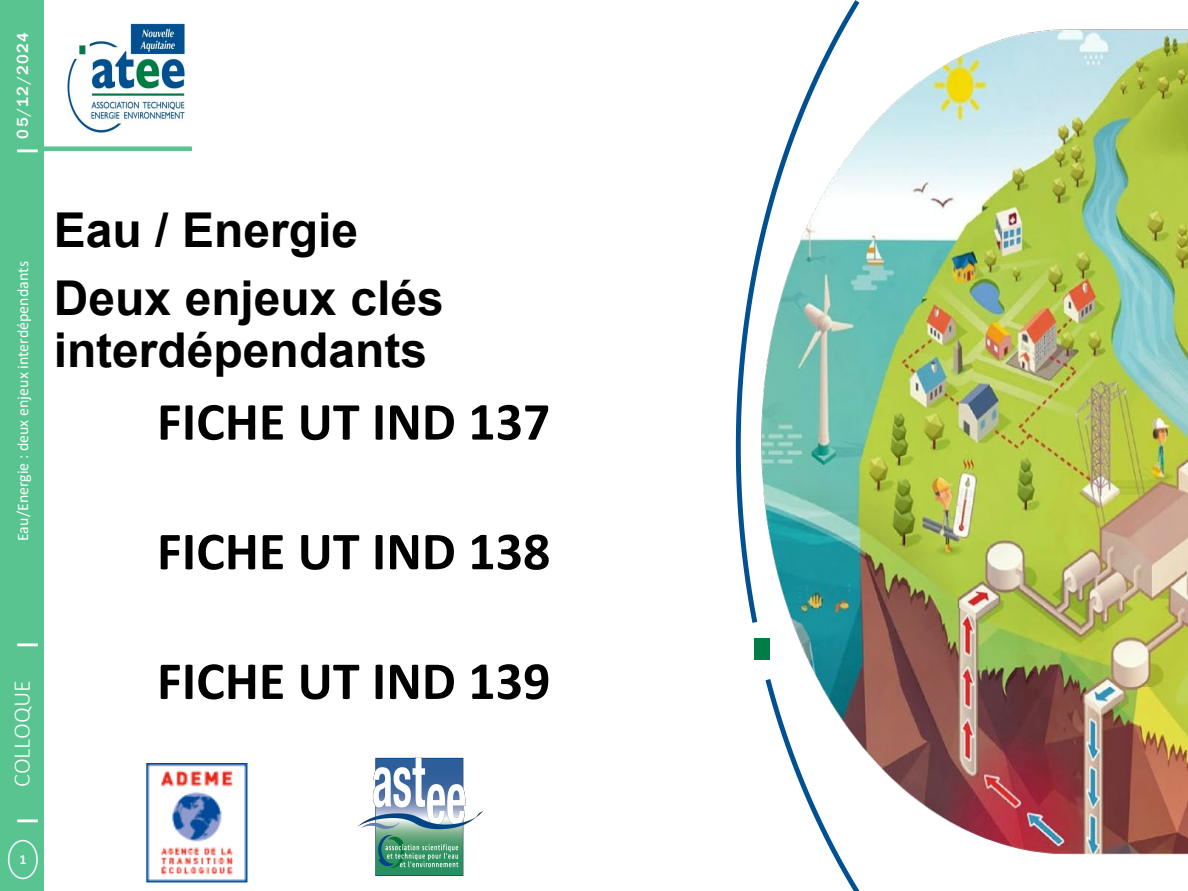
<style>
.page{position:relative;width:1188px;height:891px;background:#fff}
.page>*{position:absolute;margin:0;border:0;box-sizing:border-box;transform-origin:0 0}
.t1{font:700 54px "Calibri";color:#000}
.t2{font:700 48px/51.8px "Arial";color:#000}
.t3{font:500 24.5px "Franklin Gothic";color:#fff}
.t4{font:300 24px "Calibri";color:#fff}
.t5{font:500 16.6px "Franklin Gothic";letter-spacing:.08em;color:#fff}
.t6{font:16px "Calibri";color:#fff}
.t7{font:700 14px "Calibri";color:#ecf1f9}
.s1{font-family:"Franklin Gothic";font-weight:500;font-size:24.5px}
</style>
<div class="page">
<div style="left:0;top:0;width:43px;height:890px;background:#58c48f"></div>
<div style="left:0;top:0;width:44px;height:891px;border:1px solid #58c48f"></div>
<div style="left:0;top:147px;width:192px;height:4px;border:1px solid #58c48f"></div>
<svg style="left:7px;top:839px;width:31px;height:41px"></svg>
<img style="left:67px;top:23px;width:118px;height:110px">
<img style="left:735px;top:0;width:452px;height:891px">
<img style="left:357px;top:757px;width:126px;height:118px">
<img style="left:145px;top:763px;width:103px;height:120px">
<p class="t5" style="left:12px;top:139px;width:107px;rotate:-90deg">05/12/2024</p>
<p class="t3" style="left:10px;top:157px;width:14px;rotate:-90deg">|</p>
<p class="t6" style="left:12px;top:541px;width:281px;rotate:-90deg">Eau/Energie : deux enjeux interdépendants</p>
<p class="t2" style="left:54px;top:205px;width:306px">Eau / Energie</p>
<p class="t2" style="left:54px;top:273px;width:391px">Deux enjeux clés interdépendants</p>
<p class="t1" style="left:157px;top:383px;width:395px">FICHE UT IND 137</p>
<p class="t1" style="left:157px;top:513px;width:395px">FICHE UT IND 138</p>
<p class="t4" style="left:7px;top:826px;width:190px;rotate:-90deg"><span class="s1">|</span> COLLOQUE <span class="s1">|</span></p>
<p class="t7" style="left:19px;top:849px;width:9px">1</p>
<p class="t1" style="left:157px;top:642px;width:395px">FICHE UT IND 139</p>
</div>
